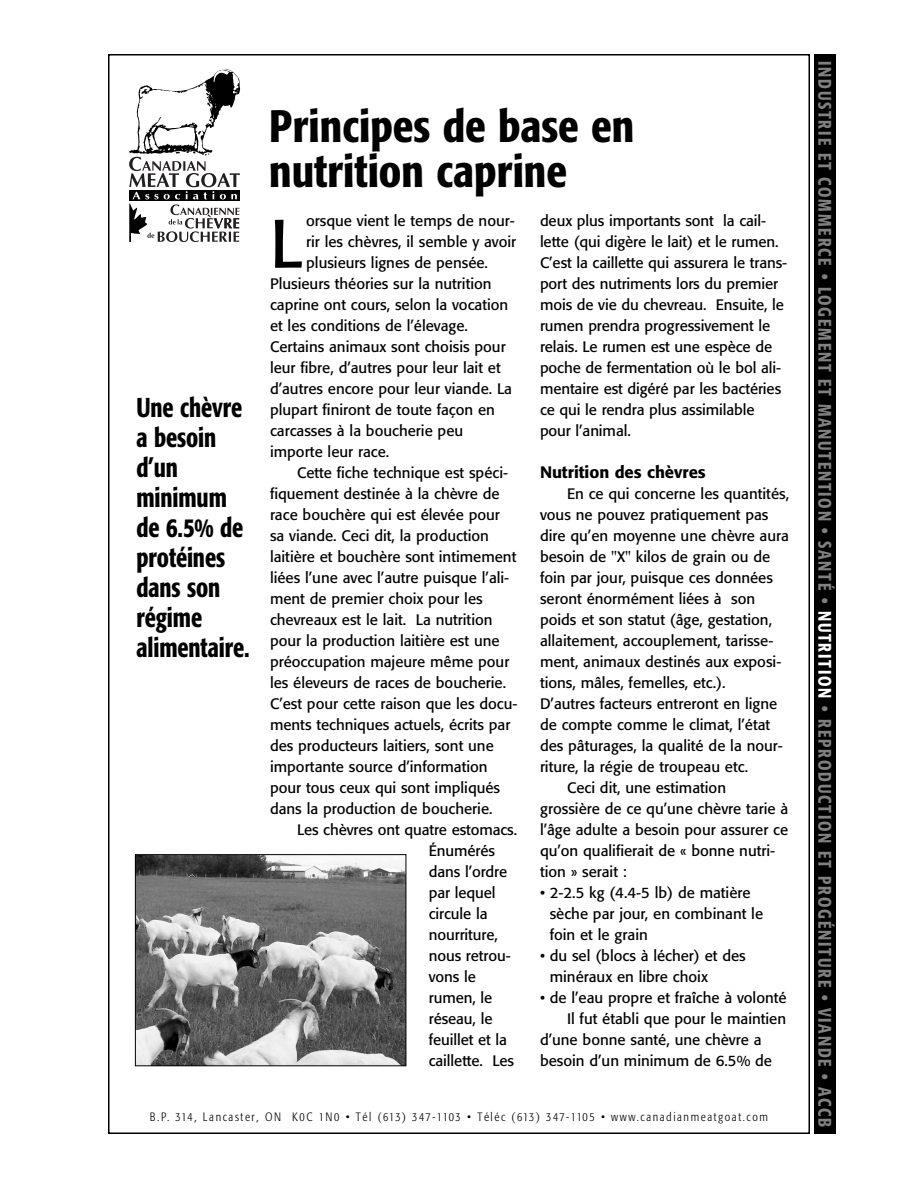
<style>
.page{position:relative;width:918px;height:1188px;background:#fff}
.page>*{position:absolute;margin:0;border:0;box-sizing:border-box;transform-origin:0 0}
.t1{font:67.65px "Formata";color:#000}
.t2{font:500 condensed 45px/45px "Formata";color:#000}
.t3{font:500 condensed 27px/30px "Formata";letter-spacing:-.005em;color:#000;scale:.9 1}
.t4{font:500 condensed 18px "Formata";letter-spacing:.11em;color:#808080;scale:.9 1}
.t5{font:500 16.5px "Formata";color:#000}
.t6{font:15px/21px "Formata";color:#000}
.t7{font:300 condensed 12px "Formata";letter-spacing:.135em;color:#000}
.s1{color:#fff}
</style>
<div class="page">
<svg style="left:129px;top:69px;width:111px;height:173px"></svg>
<div style="left:814px;top:54px;width:22px;height:1080px;background:#000"></div>
<img style="left:137px;top:856px;width:267px;height:208px">
<div style="left:135px;top:854px;width:271px;height:212px;border:1px solid #000"></div>
<p class="t3" style="left:136px;top:394px;width:127px">Une chèvre a besoin d’un minimum de 6.5% de protéines dans son régime alimentaire.</p>
<p class="t2" style="left:269px;top:108px;width:367px">Principes de base en nutrition caprine</p>
<p class="t1" style="left:270px;top:214px;width:34px">L</p>
<p class="t6" style="left:306px;top:211px;width:210px">orsque vient le temps de nour-</p>
<p class="t6" style="left:306px;top:232px;width:212px">rir les chèvres, il semble y avoir</p>
<p class="t6" style="left:306px;top:253px;width:183px">plusieurs lignes de pensée.</p>
<p class="t6" style="left:270px;top:274px;width:223px">Plusieurs théories sur la nutrition</p>
<p class="t6" style="left:270px;top:295px;width:240px">caprine ont cours, selon la vocation</p>
<p class="t6" style="left:270px;top:316px;width:199px">et les conditions de l’élevage.</p>
<p class="t6" style="left:270px;top:337px;width:237px">Certains animaux sont choisis pour</p>
<p class="t6" style="left:270px;top:358px;width:232px">leur fibre, d’autres pour leur lait et</p>
<p class="t6" style="left:270px;top:379px;width:244px">d’autres encore pour leur viande. La</p>
<p class="t6" style="left:270px;top:400px;width:226px">plupart finiront de toute façon en</p>
<p class="t6" style="left:270px;top:421px;width:195px">carcasses à la boucherie peu</p>
<p class="t6" style="left:270px;top:442px;width:121px">importe leur race.</p>
<p class="t6" style="left:297px;top:463px;width:213px">Cette fiche technique est spéci-</p>
<p class="t6" style="left:270px;top:484px;width:231px">fiquement destinée à la chèvre de</p>
<p class="t6" style="left:270px;top:505px;width:231px">race bouchère qui est élevée pour</p>
<p class="t6" style="left:270px;top:526px;width:220px">sa viande. Ceci dit, la production</p>
<p class="t6" style="left:270px;top:547px;width:248px">laitière et bouchère sont intimement</p>
<p class="t6" style="left:270px;top:568px;width:241px">liées l’une avec l’autre puisque l’ali-</p>
<p class="t6" style="left:270px;top:589px;width:214px">ment de premier choix pour les</p>
<p class="t6" style="left:270px;top:610px;width:224px">chevreaux est le lait. La nutrition</p>
<p class="t6" style="left:270px;top:631px;width:231px">pour la production laitière est une</p>
<p class="t6" style="left:270px;top:652px;width:241px">préoccupation majeure même pour</p>
<p class="t6" style="left:270px;top:673px;width:238px">les éleveurs de races de boucherie.</p>
<p class="t6" style="left:270px;top:694px;width:249px">C’est pour cette raison que les docu-</p>
<p class="t6" style="left:270px;top:715px;width:242px">ments techniques actuels, écrits par</p>
<p class="t6" style="left:270px;top:736px;width:225px">des producteurs laitiers, sont une</p>
<p class="t6" style="left:270px;top:757px;width:219px">importante source d’information</p>
<p class="t6" style="left:270px;top:778px;width:232px">pour tous ceux qui sont impliqués</p>
<p class="t6" style="left:270px;top:799px;width:224px">dans la production de boucherie.</p>
<p class="t6" style="left:297px;top:820px;width:222px">Les chèvres ont quatre estomacs.</p>
<p class="t6" style="left:429px;top:841px;width:68px">Énumérés</p>
<p class="t6" style="left:429px;top:862px;width:80px">dans l’ordre</p>
<p class="t6" style="left:429px;top:883px;width:68px">par lequel</p>
<p class="t6" style="left:429px;top:904px;width:60px">circule la</p>
<p class="t6" style="left:429px;top:925px;width:71px">nourriture,</p>
<p class="t6" style="left:429px;top:946px;width:83px">nous retrou-</p>
<p class="t6" style="left:429px;top:967px;width:49px">vons le</p>
<p class="t6" style="left:429px;top:988px;width:65px">rumen, le</p>
<p class="t6" style="left:429px;top:1009px;width:65px">réseau, le</p>
<p class="t6" style="left:429px;top:1030px;width:80px">feuillet et la</p>
<p class="t6" style="left:429px;top:1051px;width:87px">caillette. Les</p>
<p class="t6" style="left:540px;top:211px;width:249px">deux plus importants sont la cail&shy;lette (qui digère le lait) et le rumen.<br>C’est la caillette qui assurera le trans&shy;port des nutriments lors du premier mois de vie du chevreau. Ensuite, le rumen prendra progressivement le relais. Le rumen est une espèce de poche de fermentation où le bol ali&shy;mentaire est digéré par les bactéries ce qui le rendra plus assimilable pour l’animal.</p>
<p class="t5" style="left:540px;top:464px;width:167px">Nutrition des chèvres</p>
<p class="t6" style="left:567px;top:484px;width:224px">En ce qui concerne les quantités,</p>
<p class="t6" style="left:540px;top:505px;width:230px">vous ne pouvez pratiquement pas</p>
<p class="t6" style="left:540px;top:526px;width:250px">dire qu’en moyenne une chèvre aura</p>
<p class="t6" style="left:540px;top:547px;width:232px">besoin de "X" kilos de grain ou de</p>
<p class="t6" style="left:540px;top:568px;width:234px">foin par jour, puisque ces données</p>
<p class="t6" style="left:540px;top:589px;width:217px">seront énormément liées à son</p>
<p class="t6" style="left:540px;top:610px;width:234px">poids et son statut (âge, gestation,</p>
<p class="t6" style="left:540px;top:631px;width:235px">allaitement, accouplement, tarisse-</p>
<p class="t6" style="left:540px;top:652px;width:243px">ment, animaux destinés aux exposi-</p>
<p class="t6" style="left:540px;top:673px;width:187px">tions, mâles, femelles, etc.).</p>
<p class="t6" style="left:540px;top:694px;width:239px">D’autres facteurs entreront en ligne</p>
<p class="t6" style="left:540px;top:715px;width:232px">de compte comme le climat, l’état</p>
<p class="t6" style="left:540px;top:736px;width:244px">des pâturages, la qualité de la nour-</p>
<p class="t6" style="left:540px;top:757px;width:210px">riture, la régie de troupeau etc.</p>
<p class="t6" style="left:567px;top:778px;width:161px">Ceci dit, une estimation</p>
<p class="t6" style="left:540px;top:799px;width:250px">grossière de ce qu’une chèvre tarie à</p>
<p class="t6" style="left:540px;top:820px;width:250px">l’âge adulte a besoin pour assurer ce</p>
<p class="t6" style="left:540px;top:841px;width:237px">qu’on qualifierait de « bonne nutri-</p>
<p class="t6" style="left:540px;top:862px;width:88px">tion » serait :</p>
<p class="t6" style="left:550px;top:883px;width:215px;text-indent:-10px">• 2-2.5 kg (4.4-5 lb) de matière sèche par jour, en combinant le foin et le grain</p>
<p class="t6" style="left:550px;top:946px;width:198px;text-indent:-10px">• du sel (blocs à lécher) et des minéraux en libre choix</p>
<p class="t6" style="left:540px;top:988px;width:248px">• de l’eau propre et fraîche à volonté</p>
<p class="t6" style="left:567px;top:1009px;width:221px">Il fut établi que pour le maintien</p>
<p class="t6" style="left:540px;top:1030px;width:223px">d’une bonne santé, une chèvre a</p>
<p class="t6" style="left:540px;top:1051px;width:234px">besoin d’un minimum de 6.5% de</p>
<p class="t7" style="left:150px;top:1111px;width:620px">B.P. 314, Lancaster, ON K0C 1N0 • Tél (613) 347-1103 • Téléc (613) 347-1105 • www.canadianmeatgoat.com</p>
<p class="t4" style="left:832px;top:61px;width:1187px;rotate:90deg">INDUSTRIE ET COMMERCE • LOGEMENT ET MANUTENTION • SANTÉ • <span class="s1">NUTRITION</span> • REPRODUCTION ET PROGÉNITURE • VIANDE • ACCB</p>
</div>
